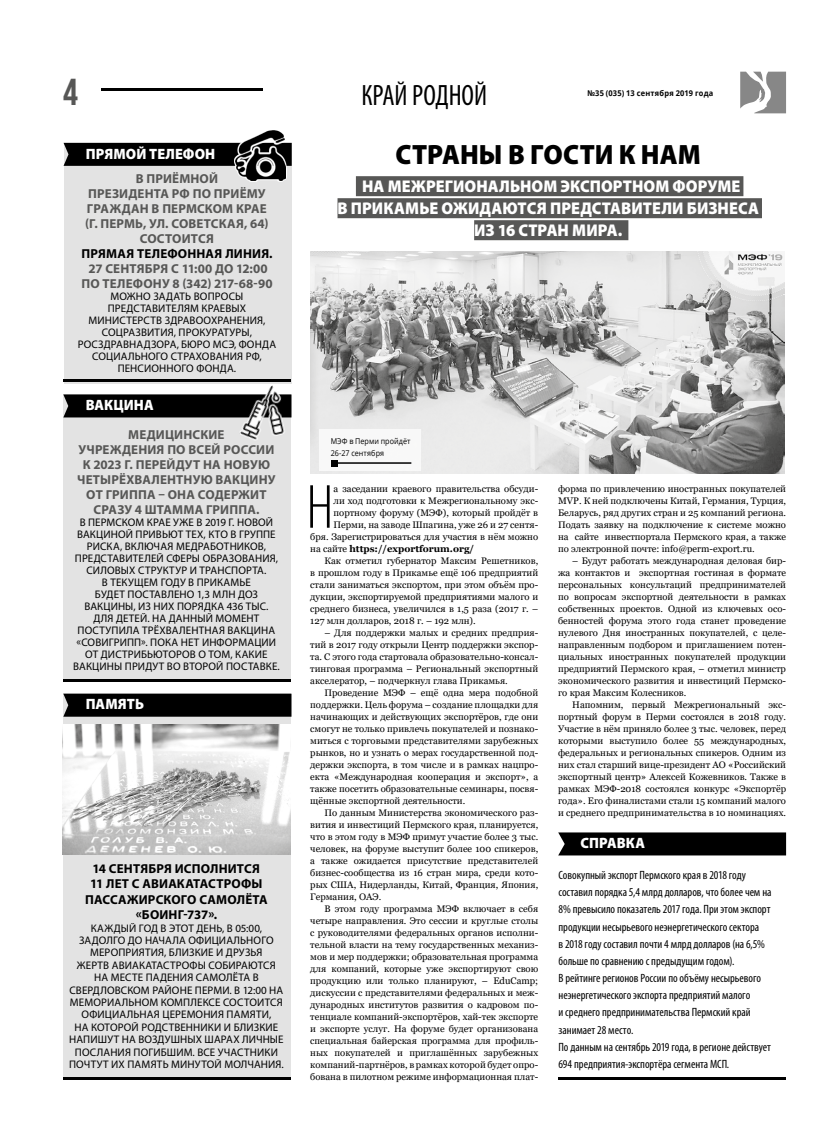
<style>
.page{position:relative;width:823px;height:1143px;background:#fff}
.page>*{position:absolute;margin:0;border:0;box-sizing:border-box;transform-origin:0 0}
.t1{font:300 condensed 62.9px "Myriad Pro";color:#000}
.t2{font:700 37.5px "Bebas Neue";color:#575756}
.t3{font:condensed 29.5px "Myriad Pro";letter-spacing:-.005em;color:#000;scale:.95 1}
.t4{font:900 28px "Myriad Pro";color:#000;scale:.95 1}
.t5{font:900 17px/22px "Myriad Pro";letter-spacing:.005em;color:#fff;text-align:center;scale:.95 1}
.t6{font:900 15px "Myriad Pro";letter-spacing:.005em;color:#fff;scale:.95 1}
.t7{font:700 13px/15px "Myriad Pro";letter-spacing:.01em;color:#575756;text-align:center}
.t8{font:700 13px/15.4px "Myriad Pro";letter-spacing:.01em;color:#000;text-align:center}
.t9{font:condensed 12px/17.2px "Myriad Pro";letter-spacing:-.005em;color:#000}
.t10{font:11px/12px "Myriad Pro";letter-spacing:.01em;color:#000;text-align:center}
.t11{font:9.5px/12px "Georgia";color:#000;text-align:justify}
.t12{font:700 9.5px "Georgia";color:#000}
.t13{font:8px/12px "Open Sans";letter-spacing:.01em;color:#000;scale:.9 1}
.t14{font:700 7.9px "Open Sans";letter-spacing:.03em;color:#000;scale:.94 1}
.s1{font-weight:400}
</style>
<div class="page">
<svg style="left:740px;top:72px;width:45px;height:41px"></svg>
<hr style="left:101px;top:88px;width:161px;height:3px;background:#000">
<div style="left:63px;top:693px;width:228px;height:386px;background:#e3e3e3"></div>
<div style="left:63px;top:693px;width:228px;height:23px;background:#000"></div>
<hr style="left:63px;top:1076px;width:227px;height:3px;background:#000">
<div style="left:63px;top:394px;width:228px;height:286px;background:#e3e3e3"></div>
<hr style="left:63px;top:678px;width:227px;height:3px;background:#000">
<div style="left:63px;top:143px;width:228px;height:240px;background:#e3e3e3"></div>
<div style="left:63px;top:143px;width:228px;height:23px;background:#000"></div>
<hr style="left:63px;top:379px;width:227px;height:3px;background:#000">
<div style="left:356px;top:176px;width:387px;height:20px;background:#575756"></div>
<div style="left:337px;top:198px;width:424px;height:20px;background:#575756"></div>
<div style="left:474px;top:220px;width:154px;height:20px;background:#575756"></div>
<hr style="left:557px;top:1077px;width:228px;height:3px;background:#000">
<div style="left:558px;top:832px;width:227px;height:23px;background:#000"></div>
<svg style="left:63px;top:383px;width:228px;height:35px"></svg>
<img style="left:230px;top:383px;width:60px;height:57px">
<svg style="left:234px;top:130px;width:53px;height:52px"></svg>
<img style="left:236px;top:131px;width:49px;height:49px">
<img style="left:62px;top:724px;width:228px;height:130px">
<img style="left:310px;top:251px;width:473px;height:222px">
<div style="left:319px;top:429px;width:101px;height:42px;background:#f8f8f8"></div>
<hr style="left:334px;top:462px;width:77px;height:2px;background:#000">
<svg style="left:331px;top:460px;width:6px;height:6px"></svg>
<h2 class="t2" style="left:63px;top:71px;width:16px">4</h2>
<h3 class="t3" style="left:361px;top:78px;width:134px">КРАЙ РОДНОЙ</h3>
<p class="t14" style="left:587px;top:87px;width:136px">№35 (035) 13 сентября 2019 года</p>
<h3 class="t6" style="left:86px;top:145px;width:138px">ПРЯМОЙ ТЕЛЕФОН</h3>
<h3 class="t7" style="left:85px;top:170px;width:184px">В ПРИЁМНОЙ<br>ПРЕЗИДЕНТА РФ ПО ПРИЁМУ<br>ГРАЖДАН В ПЕРМСКОМ КРАЕ (Г. ПЕРМЬ, УЛ. СОВЕТСКАЯ, 64)<br>СОСТОИТСЯ</h3>
<h3 class="t8" style="left:81px;top:245px;width:192px">ПРЯМАЯ ТЕЛЕФОННАЯ ЛИНИЯ.</h3>
<h3 class="t7" style="left:81px;top:260px;width:192px">27 СЕНТЯБРЯ С 11:00 ДО 12:00<br>ПО ТЕЛЕФОНУ 8 (342) 217-68-90</h3>
<p class="t10" style="left:78px;top:290px;width:200px">МОЖНО ЗАДАТЬ ВОПРОСЫ<br>ПРЕДСТАВИТЕЛЯМ КРАЕВЫХ<br>МИНИСТЕРСТВ ЗДРАВООХРАНЕНИЯ,<br>СОЦРАЗВИТИЯ, ПРОКУРАТУРЫ,<br>РОСЗДРАВНАДЗОРА, БЮРО МСЭ, ФОНДА<br>СОЦИАЛЬНОГО СТРАХОВАНИЯ РФ,<br>ПЕНСИОННОГО ФОНДА.</p>
<h3 class="t6" style="left:86px;top:396px;width:73px">ВАКЦИНА</h3>
<h3 class="t7" style="left:77px;top:427px;width:200px">МЕДИЦИНСКИЕ<br>УЧРЕЖДЕНИЯ ПО ВСЕЙ РОССИИ<br>К 2023 Г. ПЕРЕЙДУТ НА НОВУЮ<br>ЧЕТЫРЁХВАЛЕНТНУЮ ВАКЦИНУ<br>ОТ ГРИППА – ОНА СОДЕРЖИТ<br>СРАЗУ 4 ШТАММА ГРИППА.</h3>
<p class="t10" style="left:73px;top:516px;width:208px">В ПЕРМСКОМ КРАЕ УЖЕ В 2019 Г. НОВОЙ<br>ВАКЦИНОЙ ПРИВЬЮТ ТЕХ, КТО В ГРУППЕ<br>РИСКА, ВКЛЮЧАЯ МЕДРАБОТНИКОВ,<br>ПРЕДСТАВИТЕЛЕЙ СФЕРЫ ОБРАЗОВАНИЯ,<br>СИЛОВЫХ СТРУКТУР И ТРАНСПОРТА.<br>В ТЕКУЩЕМ ГОДУ В ПРИКАМЬЕ<br>БУДЕТ ПОСТАВЛЕНО 1,3 МЛН ДОЗ<br>ВАКЦИНЫ, ИЗ НИХ ПОРЯДКА 436 ТЫС.<br>ДЛЯ ДЕТЕЙ. НА ДАННЫЙ МОМЕНТ<br>ПОСТУПИЛА ТРЁХВАЛЕНТНАЯ ВАКЦИНА «СОВИГРИПП». ПОКА НЕТ ИНФОРМАЦИИ<br>ОТ ДИСТРИБЬЮТОРОВ О ТОМ, КАКИЕ<br>ВАКЦИНЫ ПРИДУТ ВО ВТОРОЙ ПОСТАВКЕ.</p>
<h3 class="t6" style="left:86px;top:695px;width:63px">ПАМЯТЬ</h3>
<h3 class="t8" style="left:85px;top:860px;width:184px">14 СЕНТЯБРЯ ИСПОЛНИТСЯ<br>11 ЛЕТ С АВИАКАТАСТРОФЫ<br>ПАССАЖИРСКОГО САМОЛЁТА «БОИНГ-737».</h3>
<p class="t10" style="left:69px;top:921px;width:216px;line-height:12.4px">КАЖДЫЙ ГОД В ЭТОТ ДЕНЬ, В 05:00, ЗАДОЛГО ДО НАЧАЛА ОФИЦИАЛЬНОГО МЕРОПРИЯТИЯ, БЛИЗКИЕ И ДРУЗЬЯ<br>ЖЕРТВ АВИАКАТАСТРОФЫ СОБИРАЮТСЯ НА МЕСТЕ ПАДЕНИЯ САМОЛЁТА В СВЕРДЛОВСКОМ РАЙОНЕ ПЕРМИ. В 12:00 НА МЕМОРИАЛЬНОМ КОМПЛЕКСЕ СОСТОИТСЯ ОФИЦИАЛЬНАЯ ЦЕРЕМОНИЯ ПАМЯТИ,<br>НА КОТОРОЙ РОДСТВЕННИКИ И БЛИЗКИЕ НАПИШУТ НА ВОЗДУШНЫХ ШАРАХ ЛИЧНЫЕ ПОСЛАНИЯ ПОГИБШИМ. ВСЕ УЧАСТНИКИ ПОЧТУТ ИХ ПАМЯТЬ МИНУТОЙ МОЛЧАНИЯ.</p>
<h3 class="t4" style="left:395px;top:139px;width:322px">СТРАНЫ В ГОСТИ К НАМ</h3>
<h3 class="t5" style="left:337px;top:176px;width:445px">НА МЕЖРЕГИОНАЛЬНОМ ЭКСПОРТНОМ ФОРУМЕ<br>В ПРИКАМЬЕ ОЖИДАЮТСЯ ПРЕДСТАВИТЕЛИ БИЗНЕСА<br>ИЗ 16 СТРАН МИРА.</h3>
<p class="t13" style="left:330px;top:434px;width:90px">МЭФ в Перми пройдёт<br>26-27 сентября</p>
<h1 class="t1" style="left:306px;top:473px;width:29px">Н</h1>
<p class="t11" style="left:333px;top:482px;width:206px">а заседании краевого правительства обсуди-</p>
<p class="t11" style="left:333px;top:494px;width:206px">ли ход подготовки к Межрегиональному экс-</p>
<p class="t11" style="left:333px;top:506px;width:206px">портному форуму (МЭФ), который пройдёт в</p>
<p class="t11" style="left:333px;top:518px;width:206px">Перми, на заводе Шпагина, уже 26 и 27 сентя-</p>
<p class="t11" style="left:310px;top:530px;width:229px">бря. Зарегистрироваться для участия в нём можно</p>
<p class="t12" style="left:310px;top:542px;width:165px"><span class="s1">на сайте</span> https://exportforum.org/</p>
<p class="t11" style="left:324px;top:554px;width:215px">Как отметил губернатор Максим Решетников,</p>
<p class="t11" style="left:310px;top:566px;width:229px">в прошлом году в Прикамье ещё 106 предприятий</p>
<p class="t11" style="left:310px;top:578px;width:229px">стали заниматься экспортом, при этом объём про-</p>
<p class="t11" style="left:310px;top:590px;width:229px">дукции, экспортируемой предприятиями малого и</p>
<p class="t11" style="left:310px;top:602px;width:229px">среднего бизнеса, увеличился в 1,5 раза (2017 г. –</p>
<p class="t11" style="left:310px;top:614px;width:167px">127 млн долларов, 2018 г. – 192 млн).</p>
<p class="t11" style="left:310px;top:626px;width:229px;text-indent:14px">– Для поддержки малых и средних предприя&shy;тий в 2017 году открыли Центр поддержки экспор&shy;та. С этого года стартовала образовательно-консал&shy;тинговая программа – Региональный экспортный акселератор, – подчеркнул глава Прикамья.</p>
<p class="t11" style="left:310px;top:686px;width:229px;text-indent:14px">Проведение МЭФ – ещё одна мера подобной поддержки. Цель форума – создание площадки для начинающих и действующих экспортёров, где они смогут не только привлечь покупателей и познако&shy;миться с торговыми представителями зарубежных рынков, но и узнать о мерах государственной под&shy;держки экспорта, в том числе и в рамках нацпро&shy;екта «Международная кооперация и экспорт», а также посетить образовательные семинары, посвя&shy;щённые экспортной деятельности.</p>
<p class="t11" style="left:310px;top:806px;width:229px;text-indent:14px">По данным Министерства экономического раз&shy;вития и инвестиций Пермского края, планируется, что в этом году в МЭФ примут участие более 3 тыс. человек, на форуме выступит более 100 спикеров, а также ожидается присутствие представителей бизнес-сообщества из 16 стран мира, среди кото&shy;рых США, Нидерланды, Китай, Франция, Япония, Германия, ОАЭ.</p>
<p class="t11" style="left:310px;top:902px;width:229px;text-indent:14px">В этом году программа МЭФ включает в себя четыре направления. Это сессии и круглые столы с руководителями федеральных органов исполни&shy;тельной власти на тему государственных механиз&shy;мов и мер поддержки; образовательная программа для компаний, которые уже экспортируют свою продукцию или только планируют, – EduCamp; дискуссии с представителями федеральных и меж&shy;дународных институтов развития о кадровом по&shy;тенциале компаний-экспортёров, хай-тек экспорте и экспорте услуг. На форуме будет организована специальная байерская программа для профиль&shy;ных покупателей и приглашённых зарубежных компаний-партнёров, в рамках которой будет опро&shy;бована в пилотном режиме информационная плат-</p>
<p class="t11" style="left:557px;top:482px;width:229px">форма по привлечению иностранных покупателей MVP. К ней подключены Китай, Германия, Турция, Беларусь, ряд других стран и 25 компаний региона.<br>Подать заявку на подключение к системе можно на сайте инвестпортала Пермского края, а также по электронной почте: info@perm-export.ru.</p>
<p class="t11" style="left:557px;top:554px;width:229px;text-indent:14px">– Будут работать международная деловая бир&shy;жа контактов и экспортная гостиная в формате персональных консультаций предпринимателей по вопросам экспортной деятельности в рамках собственных проектов. Одной из ключевых осо&shy;бенностей форума этого года станет проведение нулевого Дня иностранных покупателей, с целе&shy;направленным подбором и приглашением потен&shy;циальных иностранных покупателей продукции предприятий Пермского края, – отметил министр экономического развития и инвестиций Пермско&shy;го края Максим Колесников.</p>
<p class="t11" style="left:557px;top:698px;width:229px;text-indent:14px">Напомним, первый Межрегиональный экс&shy;портный форум в Перми состоялся в 2018 году.<br>Участие в нём приняло более 3 тыс. человек, перед которыми выступило более 55 международных, федеральных и региональных спикеров. Одним из них стал старший вице-президент АО «Российский экспортный центр» Алексей Кожевников. Также в рамках МЭФ-2018 состоялся конкурс «Экспортёр года». Его финалистами стали 15 компаний малого и среднего предпринимательства в 10 номинациях.</p>
<h3 class="t6" style="left:580px;top:834px;width:69px">СПРАВКА</h3>
<p class="t9" style="left:558px;top:866px;width:214px">Совокупный экспорт Пермского края в 2018 году составил порядка 5,4 млрд долларов, что более чем на 8% превысило показатель 2017 года. При этом экспорт продукции несырьевого неэнергетического сектора<br>в 2018 году составил почти 4 млрд долларов (на 6,5% больше по сравнению с предыдущим годом).<br>В рейтинге регионов России по объёму несырьевого неэнергетического экспорта предприятий малого<br>и среднего предпринимательства Пермский край занимает 28 место.<br>По данным на сентябрь 2019 года, в регионе действует 694 предприятия-экспортёра сегмента МСП.</p>
</div>
